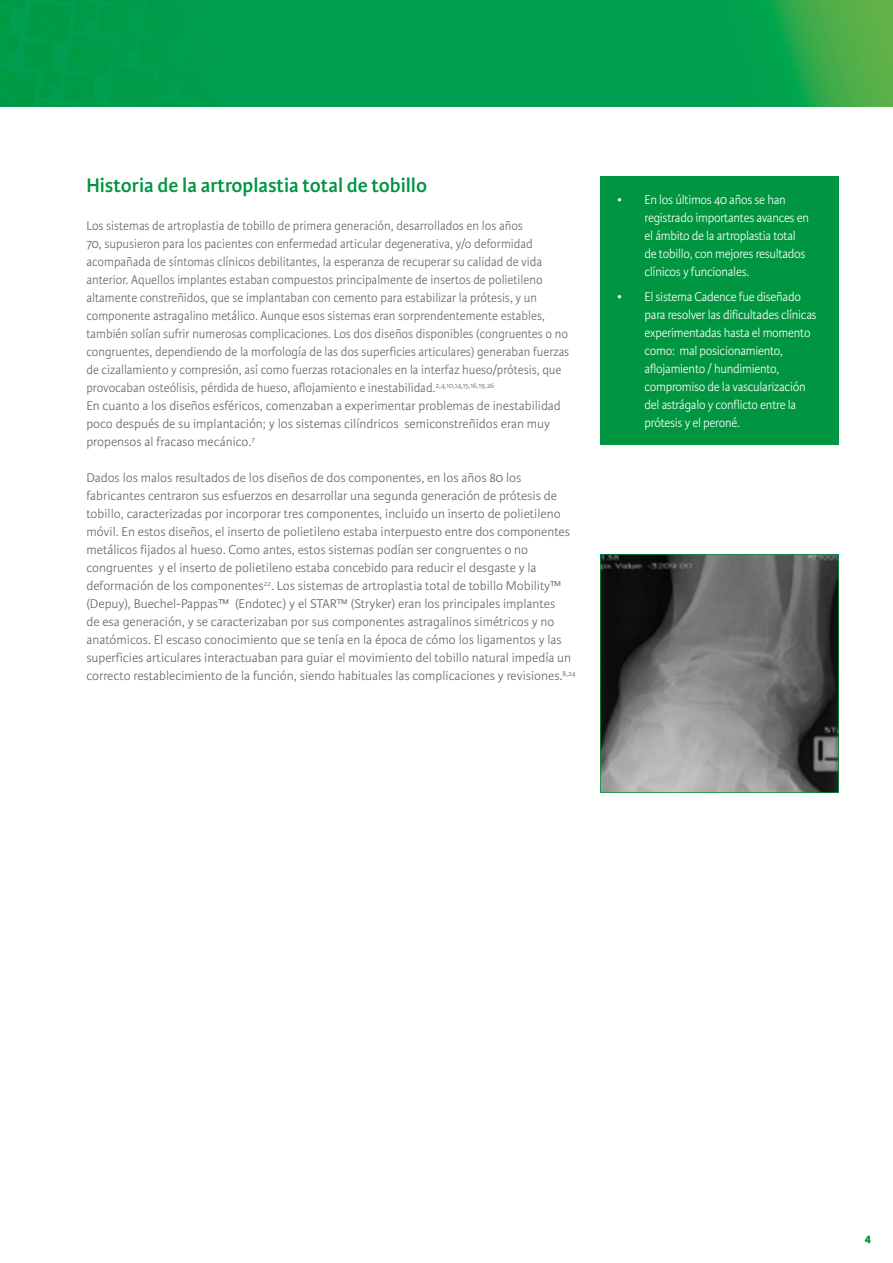
<style>
.page{position:relative;width:893px;height:1263px;background:#fff}
.page>*{position:absolute;margin:0;border:0;box-sizing:border-box;transform-origin:0 0}
.t1{font:600 21px "Karmina Sans";color:#009540}
.t2{font:300 13.5px/18px "Karmina Sans";color:#68666c;scale:.95 1}
.t3{font:300 13.5px/18px "Karmina Sans";color:#68666c}
.t4{font:300 13.5px/18px "Karmina Sans";letter-spacing:-.02em;color:#fff;scale:.95 1}
.t5{font:600 12px "Karmina Sans";color:#009540}
</style>
<div class="page">
<img style="left:0;top:0;width:893px;height:106px">
<svg style="left:600px;top:554px;width:239px;height:239px;background:#666867"></svg>
<div style="left:600px;top:176px;width:238px;height:269px;background:#009540"></div>
<h1 class="t1" style="left:86px;top:173px;width:342px">Historia de la artroplastia total de tobillo</h1>
<p class="t2" style="left:86px;top:217px;width:510px">Los sistemas de artroplastia de tobillo de primera generación, desarrollados en los años<br>70, supusieron para los pacientes con enfermedad articular degenerativa, y/o deformidad acompañada de síntomas clínicos debilitantes, la esperanza de recuperar su calidad de vida anterior. Aquellos implantes estaban compuestos principalmente de insertos de polietileno altamente constreñidos, que se implantaban con cemento para estabilizar la prótesis, y un componente astragalino metálico. Aunque esos sistemas eran sorprendentemente estables, también solían sufrir numerosas complicaciones. Los dos diseños disponibles (congruentes o no congruentes, dependiendo de la morfología de las dos superficies articulares) generaban fuerzas de cizallamiento y compresión, así como fuerzas rotacionales en la interfaz hueso/prótesis, que provocaban osteólisis, pérdida de hueso, aflojamiento e inestabilidad.<sup>2,4,10,14,15,16,19,26<br></sup>En cuanto a los diseños esféricos, comenzaban a experimentar problemas de inestabilidad poco después de su implantación; y los sistemas cilíndricos semiconstreñidos eran muy propensos al fracaso mecánico.<sup>7</sup></p>
<p class="t3" style="left:86px;top:469px;width:491px">Dados los malos resultados de los diseños de dos componentes, en los años 80 los fabricantes centraron sus esfuerzos en desarrollar una segunda generación de prótesis de tobillo, caracterizadas por incorporar tres componentes, incluido un inserto de polietileno móvil. En estos diseños, el inserto de polietileno estaba interpuesto entre dos componentes metálicos fijados al hueso. Como antes, estos sistemas podían ser congruentes o no congruentes y el inserto de polietileno estaba concebido para reducir el desgaste y la deformación de los componentes<sup>22</sup>. Los sistemas de artroplastia total de tobillo Mobility™ (Depuy), Buechel-Pappas™ (Endotec) y el STAR™ (Stryker) eran los principales implantes<br>de esa generación, y se caracterizaban por sus componentes astragalinos simétricos y no anatómicos. El escaso conocimiento que se tenía en la época de cómo los ligamentos y las superficies articulares interactuaban para guiar el movimiento del tobillo natural impedía un correcto restablecimiento de la función, siendo habituales las complicaciones y revisiones.<sup>8,24</sup></p>
<p class="t4" style="left:645px;top:191px;width:175px;text-indent:-27px">• En los últimos 40 años se han registrado importantes avances en el ámbito de la artroplastia total de tobillo, con mejores resultados clínicos y funcionales.</p>
<p class="t4" style="left:645px;top:288px;width:183px;text-indent:-27px">• El sistema Cadence fue diseñado para resolver las dificultades clínicas experimentadas hasta el momento como: mal posicionamiento, aflojamiento / hundimiento, compromiso de la vascularización del astrágalo y conflicto entre la prótesis y el peroné.</p>
<p class="t5" style="left:865px;top:1231px;width:8px">4</p>
</div>
